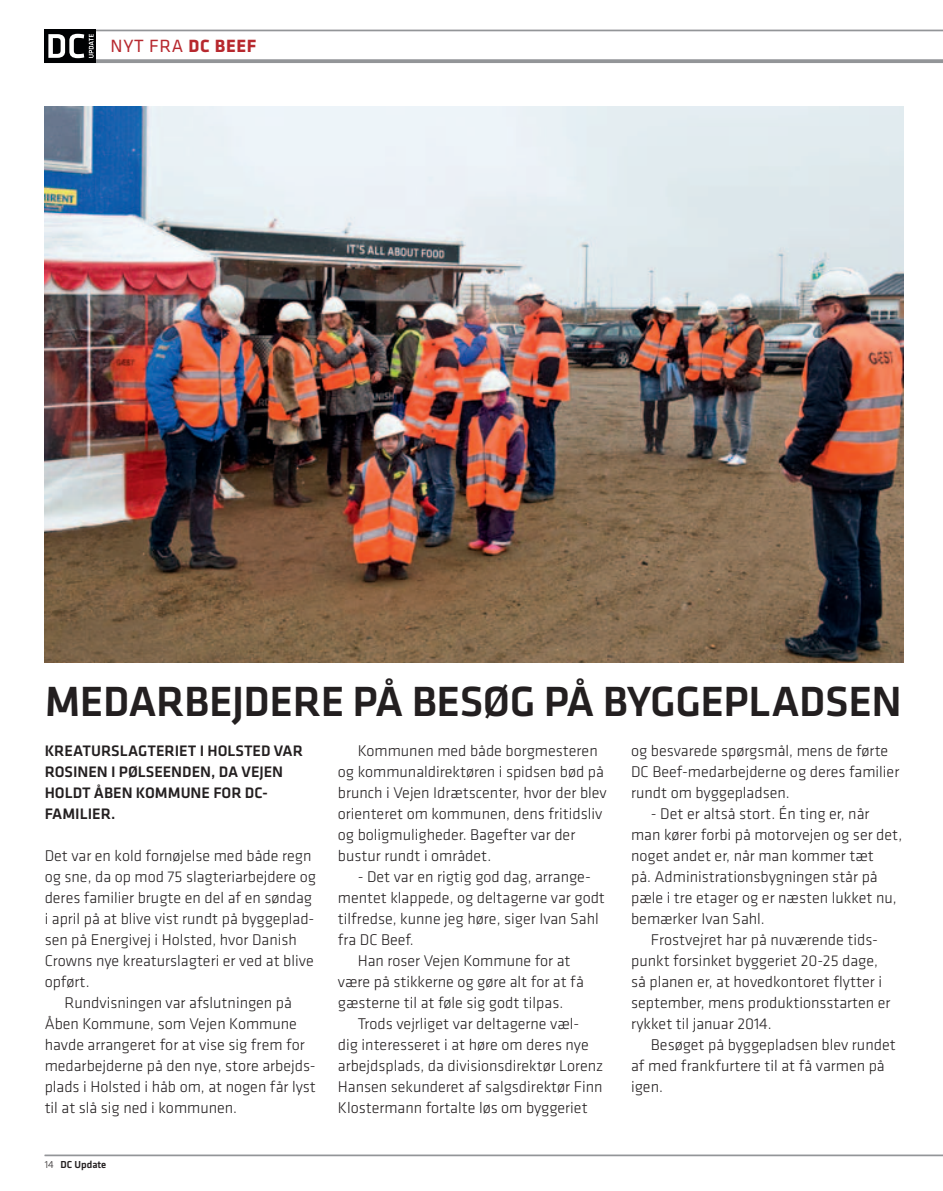
<style>
.page{position:relative;width:943px;height:1191px;background:#fff}
.page>*{position:absolute;margin:0;border:0;box-sizing:border-box;transform-origin:0 0}
.t1{font:500 43.75px "Klavika";letter-spacing:-.01em;color:#231f20}
.t2{font:18.38px "Klavika";letter-spacing:.04em;color:#b7282e}
.t3{font:300 16.1px/21px "Klavika";color:#231f20}
.t4{font:500 15.75px/21px "Klavika";color:#231f20}
.t5{font:500 10.5px "Klavika";color:#231f20}
.s1{font-weight:700}
.s2{font-weight:300}
</style>
<div class="page">
<hr style="left:45px;top:1154px;width:898px;height:2px;background:#939598">
<hr style="left:45px;top:30px;width:898px;height:1px;background:#939598">
<hr style="left:45px;top:60px;width:898px;height:3px;background:#939598">
<div style="left:45px;top:30px;width:51px;height:33px;background:#000103"></div>
<svg style="left:48px;top:34px;width:46px;height:24px"></svg>
<img style="left:45px;top:107px;width:858px;height:556px">
<p class="t2" style="left:111px;top:35px;width:147px">NYT FRA <span class="s1">DC BEEF</span></p>
<h1 class="t1" style="left:45px;top:677px;width:162px">MEDARBEJDE</h1>
<h1 class="t1" style="left:293px;top:677px;width:144px">REPÅ BESØ</h1>
<h1 class="t1" style="left:510px;top:677px;width:216px">G PÅ BYGGEPLADSE</h1>
<h1 class="t1" style="left:871px;top:677px;width:32px">N</h1>
<p class="t4" style="left:45px;top:741px;width:260px">KREATURSLAGTERIET I HOLSTED VAR<br>ROSINEN I PØLSEE</p>
<p class="t3" style="left:631px;top:740px;width:270px">og besvarede spørgsmål, mens de førte<br>DC Beef-medarbejderne og deres familier rundt om byggepladsen.</p>
<p class="t3" style="left:651px;top:803px;width:220px">- Det er altså stort. Én ting er, når</p>
<p class="t3" style="left:631px;top:824px;width:273px">man kører forbi på motorvejen og ser det,</p>
<p class="t3" style="left:631px;top:845px;width:244px">noget andet er, når man kommer tæt</p>
<p class="t3" style="left:631px;top:866px;width:248px">på. Administrationsbygningen står på</p>
<p class="t3" style="left:631px;top:887px;width:267px">pæle i tre etager og er næsten lukket nu,</p>
<p class="t3" style="left:631px;top:908px;width:135px">bemærker Ivan Sahl.</p>
<p class="t3" style="left:651px;top:929px;width:228px">Frostvejret har på nuværende tids-</p>
<p class="t3" style="left:631px;top:950px;width:248px">punkt forsinket byggeriet 20-25 dage,</p>
<p class="t3" style="left:631px;top:971px;width:252px">så planen er, at hovedkontoret flytter i</p>
<p class="t3" style="left:631px;top:992px;width:261px">september, mens produktionsstarten er</p>
<p class="t3" style="left:631px;top:1013px;width:142px">rykket til januar 2014.</p>
<p class="t3" style="left:651px;top:1034px;width:246px">Besøget på byggepladsen blev rundet</p>
<p class="t3" style="left:631px;top:1055px;width:255px">af med frankfurtere til at få varmen på</p>
<p class="t3" style="left:631px;top:1076px;width:33px">igen.</p>
<p class="t3" style="left:338px;top:740px;width:270px;text-indent:20px">Kommunen med både borgmesteren og kommunaldirektøren i spidsen bød på brunch i Vejen Idrætscenter, hvor der blev orienteret om kommunen, dens fritidsliv og boligmuligheder. Bagefter var der bustur rundt i området.</p>
<p class="t3" style="left:358px;top:866px;width:235px">- Det var en rigtig god dag, arrange-</p>
<p class="t3" style="left:338px;top:887px;width:268px">mentet klappede, og deltagerne var godt</p>
<p class="t3" style="left:338px;top:908px;width:262px">tilfredse, kunne jeg høre, siger Ivan Sahl</p>
<p class="t3" style="left:338px;top:929px;width:77px">fra DC Beef.</p>
<p class="t3" style="left:358px;top:950px;width:214px">Han roser Vejen Kommune for at</p>
<p class="t3" style="left:338px;top:971px;width:247px">være på stikkerne og gøre alt for at få</p>
<p class="t3" style="left:338px;top:992px;width:227px">gæsterne til at føle sig godt tilpas.</p>
<p class="t3" style="left:358px;top:1013px;width:223px">Trods vejrliget var deltagerne væl-</p>
<p class="t3" style="left:338px;top:1034px;width:252px">dig interesseret i at høre om deres nye</p>
<p class="t3" style="left:338px;top:1055px;width:267px">arbejdsplads, da divisionsdirektør Lorenz</p>
<p class="t3" style="left:338px;top:1076px;width:266px">Hansen sekunderet af salgsdirektør Finn</p>
<p class="t3" style="left:338px;top:1097px;width:251px">Klostermann fortalte løs om byggeriet</p>
<p class="t4" style="left:171px;top:762px;width:79px">NDEN, DA VEJE</p>
<p class="t4" style="left:272px;top:762px;width:12px">N</p>
<p class="t4" style="left:45px;top:783px;width:225px">HOLDT ÅBEN KOMMUNE FOR DC-<br>FAMILIE</p>
<p class="t4" style="left:101px;top:804px;width:16px">R.</p>
<p class="t3" style="left:45px;top:845px;width:273px">Det var en kold fornøjelse med både regn og sne, da op mod 75 slagteriarbejdere og deres familier brugte en del af en søndag i april på at blive vist rundt på byggeplad&shy;sen på Energivej i Holsted, hvor Danish Crowns nye kreaturslagteri er ved at blive opført.</p>
<p class="t3" style="left:45px;top:992px;width:273px;text-indent:20px">Rundvisningen var afslutningen på Åben Kommune, som Vejen Kommune havde arrangeret for at vise sig frem for medarbejderne på den nye, store arbejds&shy;plads i Holsted i håb om, at nogen får lyst til at slå sig ned i kommunen.</p>
<p class="t5" style="left:45px;top:1159px;width:63px"><span class="s2">14</span> DC UPDATE</p>
</div>
